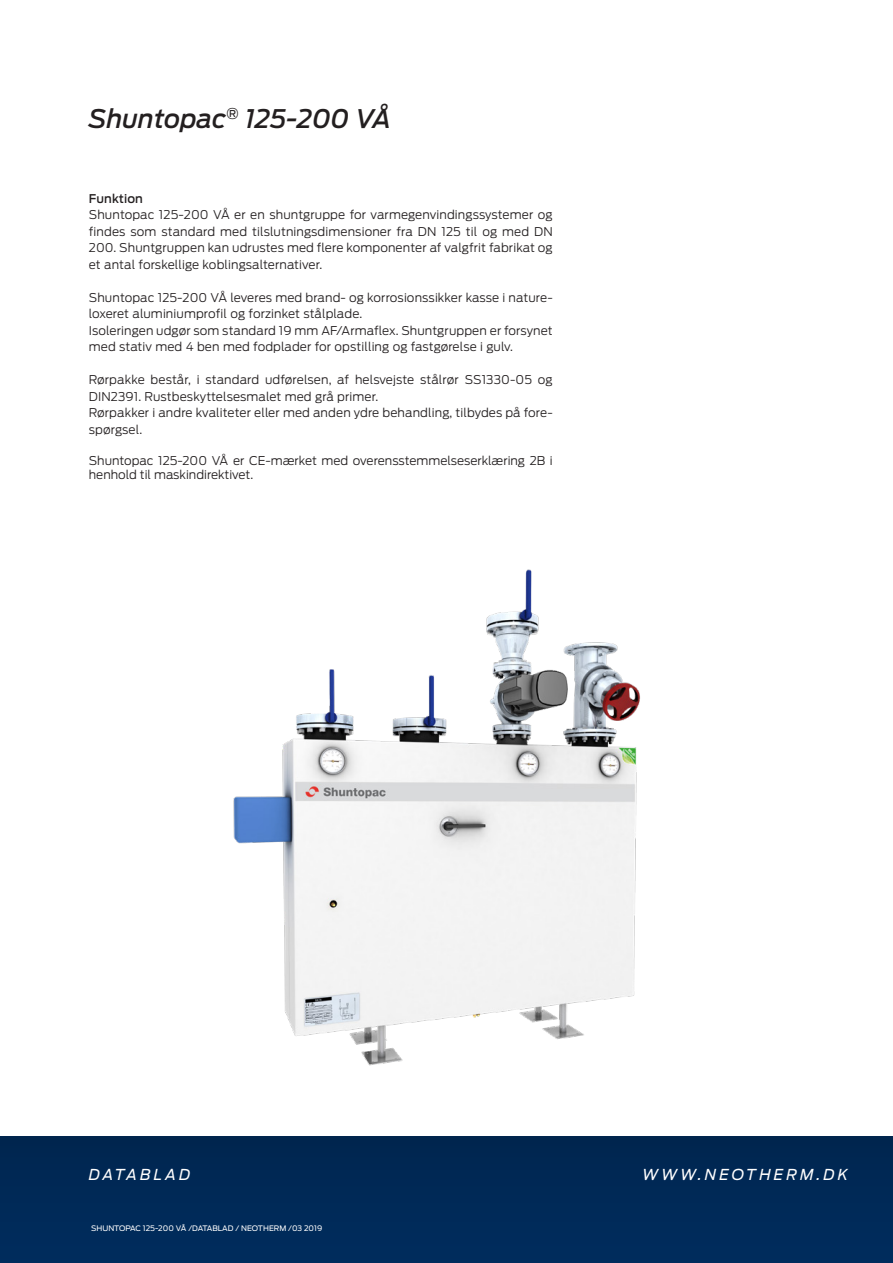
<style>
.page{position:relative;width:893px;height:1263px;background:#fff}
.page>*{position:absolute;margin:0;border:0;box-sizing:border-box;transform-origin:0 0}
.t1{font:italic 500 25.5px "Antenna";color:#231f20}
.t2{font:italic 15px "Antenna";letter-spacing:.2em;color:#fff}
.t3{font:300 12px/16.5px "Antenna";letter-spacing:.01em;color:#231f20}
.t4{font:500 12px "Antenna";letter-spacing:.01em;color:#231f20}
.t5{font:7.5px "Antenna";color:#fff}
</style>
<div class="page">
<div style="left:0;top:1137px;width:893px;height:126px;background:#002957"></div>
<img style="left:233px;top:569px;width:407px;height:497px">
<h1 class="t1" style="left:89px;top:103px;width:304px">Shuntopac<sup>®</sup> 125-200 VÅ</h1>
<p class="t4" style="left:89px;top:191px;width:56px">Funktion</p>
<p class="t3" style="left:89px;top:207px;width:465px;text-align:justify">Shuntopac 125-200 VÅ er en shuntgruppe for varmegenvindingssystemer og findes som standard med tilslutningsdimensioner fra DN 125 til og med DN 200. Shuntgruppen kan udrustes med flere komponenter af valgfrit fabrikat og et antal forskellige koblingsalternativer.</p>
<p class="t3" style="left:89px;top:289px;width:465px">Shuntopac 125-200 VÅ leveres med brand- og korrosionssikker kasse i nature&shy;loxeret aluminiumprofil og forzinket stålplade.</p>
<p class="t3" style="left:89px;top:322px;width:465px">Isoleringen udgør som standard 19 mm AF/Armaflex. Shuntgruppen er forsynet med stativ med 4 ben med fodplader for opstilling og fastgørelse i gulv.</p>
<p class="t3" style="left:89px;top:372px;width:465px">Rørpakke består, i standard udførelsen, af helsvejste stålrør SS1330-05 og<br>DIN2391. Rustbeskyttelsesmalet med grå primer.</p>
<p class="t3" style="left:89px;top:405px;width:465px">Rørpakker i andre kvaliteter eller med anden ydre behandling, tilbydes på fore&shy;spørgsel.</p>
<p class="t3" style="left:89px;top:453px;width:465px;line-height:14.4px">Shuntopac 125-200 VÅ er CE-mærket med overensstemmelseserklæring 2B i henhold til maskindirektivet.</p>
<p class="t2" style="left:89px;top:1166px;width:103px">DATABLAD</p>
<p class="t2" style="left:642px;top:1166px;width:207px">WWW.NEOTHERM.DK</p>
<p class="t5" style="left:91px;top:1224px;width:233px">SHUNTOPAC 125-200 VÅ /DATABLAD / NEOTHERM /03 2019</p>
</div>
